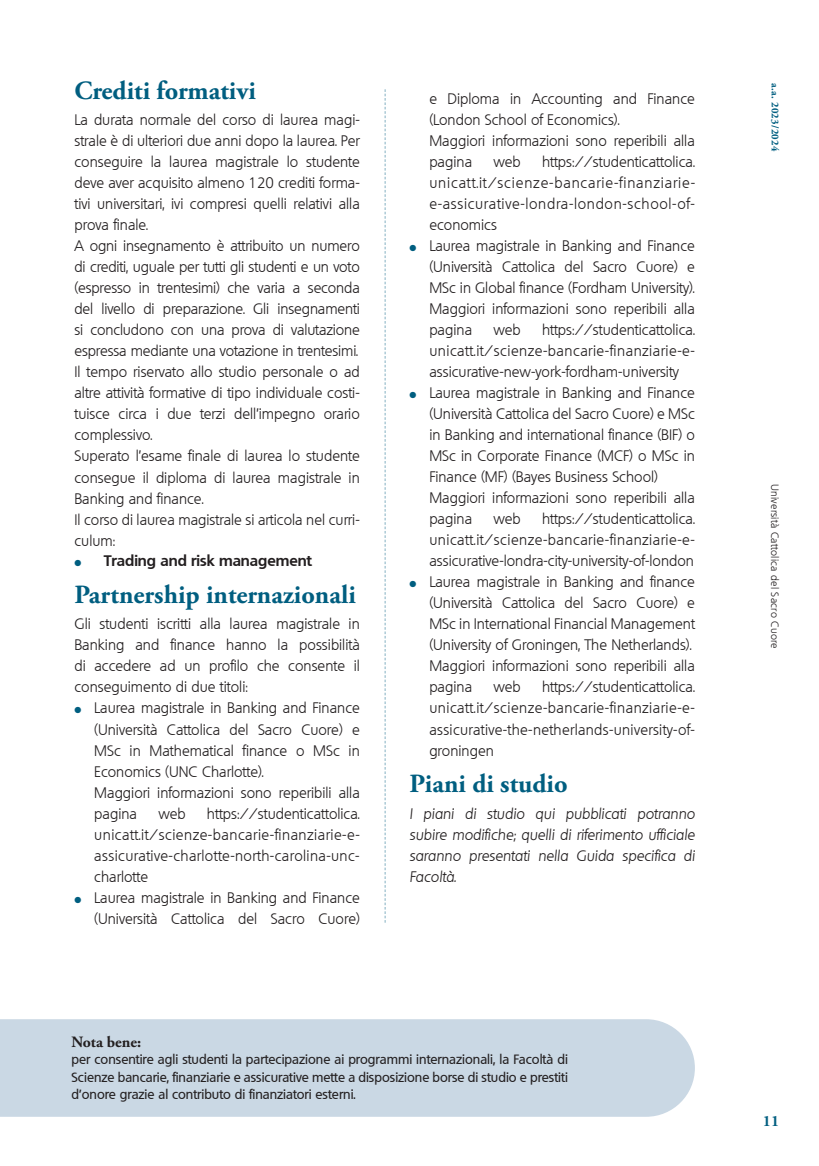
<style>
.page{position:relative;width:819px;height:1166px;background:#fff}
.page>*{position:absolute;margin:0;border:0;box-sizing:border-box;transform-origin:0 0}
.t1{font:700 26.25px "Adobe Garamond Pro";color:#005e80}
.Normale{font:700 15.75px "Adobe Garamond Pro";color:#231f20}
.t2{font:700 15.75px "Adobe Garamond Pro";color:#005e80}
.t3{font:300 14.88px/21px "Quebec";color:#231f20;text-align:justify}
.Normale-2{font:italic 300 14.88px/21px "Quebec";color:#231f20;text-align:justify}
.t4{font:700 14.88px "Quebec";color:#231f20}
.Normale-3{font:500 13.12px/17.5px "Quebec";color:#231f20;text-align:justify}
.t5{font:300 10.5px "Quebec";letter-spacing:.025em;color:#231f20}
.t6{font:700 10.5px "Adobe Garamond Pro";letter-spacing:.025em;color:#005e80}
.s1{color:#fff}
</style>
<div class="page">
<div style="left:0;top:1019px;width:694px;height:98px;background:#cad8e4"></div>
<svg style="left:384px;top:89px;width:1px;height:834px"></svg>
<p class="t1" style="left:74px;top:75px;width:183px">Crediti formativi</p>
<p class="t3" style="left:74px;top:110px;width:287px">La durata normale del corso di laurea magi&shy;strale è di ulteriori due anni dopo la laurea. Per conseguire la laurea magistrale lo studente deve aver acquisito almeno 120 crediti forma&shy;tivi universitari, ivi compresi quelli relativi alla prova finale.</p>
<p class="t3" style="left:74px;top:236px;width:287px">A ogni insegnamento è attribuito un numero di crediti, uguale per tutti gli studenti e un voto (espresso in trentesimi) che varia a seconda del livello di preparazione. Gli insegnamenti si concludono con una prova di valutazione espressa mediante una votazione in trentesimi.</p>
<p class="t3" style="left:74px;top:362px;width:287px">Il tempo riservato allo studio personale o ad altre attività formative di tipo individuale costi&shy;tuisce circa i due terzi dell’impegno orario complessivo.</p>
<p class="t3" style="left:74px;top:446px;width:287px">Superato l’esame finale di laurea lo studente consegue il diploma di laurea magistrale in Banking and finance.</p>
<p class="t3" style="left:74px;top:509px;width:287px">Il corso di laurea magistrale si articola nel curri&shy;culum:</p>
<p class="t4" style="left:74px;top:551px;width:239px"><span class="s1">●</span> Trading and risk management</p>
<p class="t1" style="left:74px;top:579px;width:283px">Partnership internazionali</p>
<p class="t3" style="left:74px;top:614px;width:287px">Gli studenti iscritti alla laurea magistrale in Banking and finance hanno la possibilità di accedere ad un profilo che consente il conseguimento di due titoli:</p>
<p class="t3" style="left:94px;top:698px;width:267px;text-indent:-20px"><span class="s1">●</span> Laurea magistrale in Banking and Finance (Università Cattolica del Sacro Cuore) e MSc in Mathematical finance o MSc in Economics (UNC Charlotte).</p>
<p class="t3" style="left:94px;top:782px;width:267px">Maggiori informazioni sono reperibili alla pagina</p>
<p class="t3" style="left:94px;top:803px;width:267px;text-indent:113px">https://studenticattolica. unicatt.it/scienze-bancarie-finanziarie-e&shy;assicurative-charlotte-north-carolina-unc&shy;charlotte</p>
<p class="t3" style="left:74px;top:887px;width:287px;text-align:right"><span class="s1">●</span> Laurea magistrale in Banking and Finance (Università Cattolica del Sacro Cuore)</p>
<p class="t3" style="left:158px;top:803px;width:29px">web</p>
<p class="t3" style="left:429px;top:89px;width:267px">e Diploma in Accounting and Finance (London School of Economics).</p>
<p class="t3" style="left:429px;top:131px;width:267px">Maggiori informazioni sono reperibili alla pagina</p>
<p class="t3" style="left:429px;top:152px;width:267px;text-indent:113px">https://studenticattolica. unicatt.it/scienze-bancarie-finanziarie&shy;e-assicurative-londra-london-school-of&shy;economics</p>
<p class="t3" style="left:429px;top:236px;width:267px;text-indent:-20px"><span class="s1">●</span> Laurea magistrale in Banking and Finance (Università Cattolica del Sacro Cuore) e MSc in Global finance (Fordham University).</p>
<p class="t3" style="left:429px;top:299px;width:267px">Maggiori informazioni sono reperibili alla pagina</p>
<p class="t3" style="left:493px;top:152px;width:29px">web</p>
<p class="t3" style="left:429px;top:320px;width:267px;text-indent:113px">https://studenticattolica. unicatt.it/scienze-bancarie-finanziarie-e&shy;assicurative-new-york-fordham-university</p>
<p class="t3" style="left:429px;top:383px;width:267px;text-indent:-20px"><span class="s1">●</span> Laurea magistrale in Banking and Finance (Università Cattolica del Sacro Cuore) e MSc in Banking and international finance (BIF) o MSc in Corporate Finance (MCF) o MSc in Finance (MF) (Bayes Business School)</p>
<p class="t3" style="left:429px;top:488px;width:267px">Maggiori informazioni sono reperibili alla pagina</p>
<p class="t3" style="left:493px;top:320px;width:29px">web</p>
<p class="t3" style="left:429px;top:509px;width:267px;text-indent:113px">https://studenticattolica. unicatt.it/scienze-bancarie-finanziarie-e&shy;assicurative-londra-city-university-of-london</p>
<p class="t3" style="left:429px;top:572px;width:267px;text-indent:-20px"><span class="s1">●</span> Laurea magistrale in Banking and finance (Università Cattolica del Sacro Cuore) e MSc in International Financial Management (University of Groningen, The Netherlands).</p>
<p class="t3" style="left:429px;top:656px;width:267px">Maggiori informazioni sono reperibili alla pagina</p>
<p class="t3" style="left:493px;top:509px;width:29px">web</p>
<p class="t3" style="left:429px;top:677px;width:267px;text-indent:113px">https://studenticattolica. unicatt.it/scienze-bancarie-finanziarie-e&shy;assicurative-the-netherlands-university-of&shy;groningen</p>
<p class="t1" style="left:409px;top:768px;width:160px">Piani di studio</p>
<p class="Normale-2" style="left:409px;top:803px;width:287px">I piani di studio qui pubblicati potranno subire modifiche; quelli di riferimento ufficiale saranno presentati nella Guida specifica di Facoltà.</p>
<p class="t3" style="left:493px;top:677px;width:29px">web</p>
<p class="Normale" style="left:72px;top:1032px;width:71px">Nota bene:</p>
<p class="Normale-3" style="left:72px;top:1050px;width:498px">per consentire agli studenti la partecipazione ai programmi internazionali, la Facoltà di Scienze bancarie, finanziarie e assicurative mette a disposizione borse di studio e prestiti d’onore grazie al contributo di finanziatori esterni.</p>
<p class="t6" style="left:781px;top:83px;width:69px;rotate:90deg">a.a. 2023/2024</p>
<p class="t5" style="left:781px;top:484px;width:166px;rotate:90deg">Università Cattolica del Sacro Cuore</p>
<p class="t2" style="left:762px;top:1112px;width:18px">11</p>
</div>
